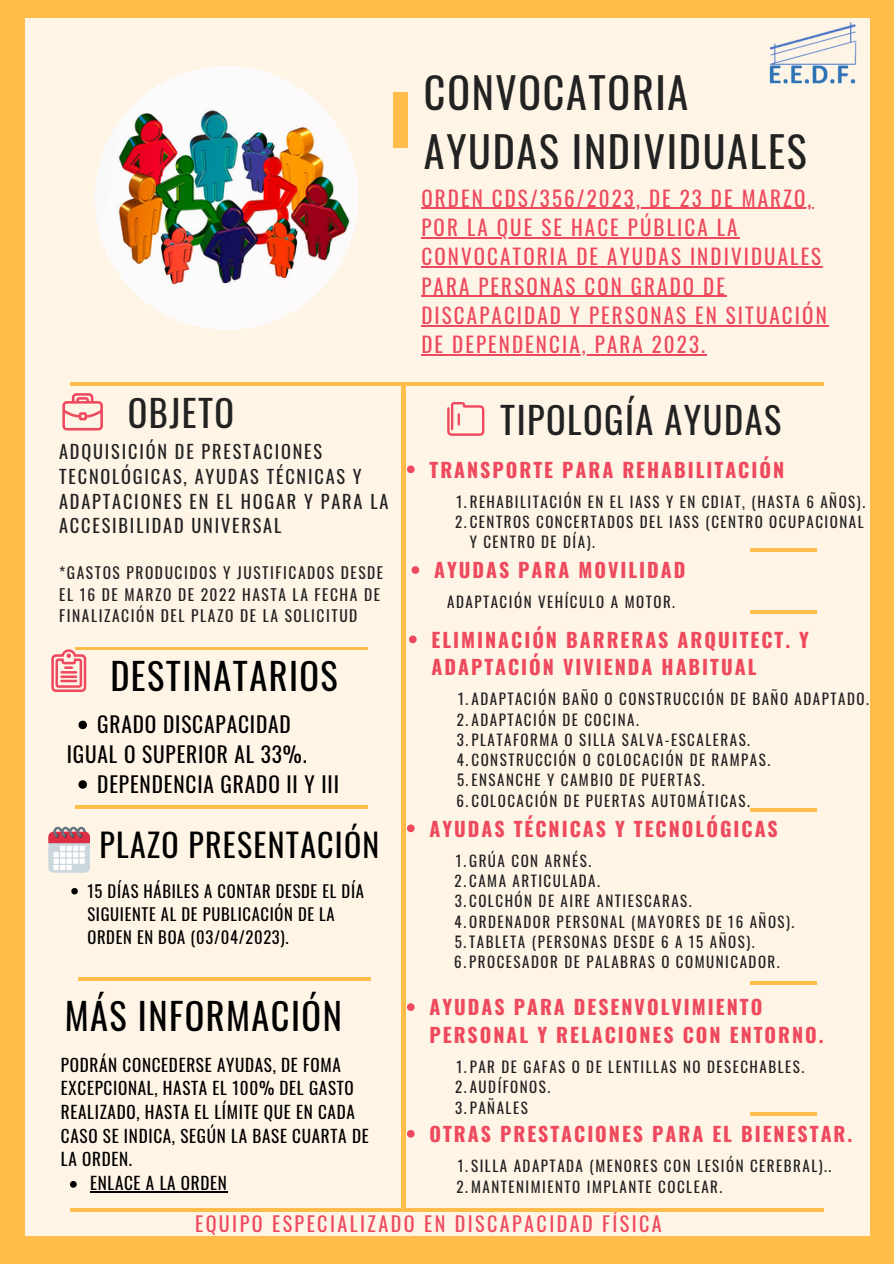
<style>
.page{position:relative;width:894px;height:1264px;background:#fff}
.page>*{position:absolute;margin:0;border:0;box-sizing:border-box;transform-origin:0 0}
.t1{font:42px/58.5px "Oswald";letter-spacing:.04em;color:#222}
.t2{font:36.3px "Oswald";letter-spacing:.04em;color:#000}
.t3{font:36.3px "Oswald";letter-spacing:.04em;color:#222}
.t4{font:31.8px "Oswald";letter-spacing:.04em;color:#000}
.t5{font:21.3px "Oswald";letter-spacing:.04em;color:#000}
.t6{font:21px/29.2px "Oswald";letter-spacing:.1em;color:#ee495d}
.t7{font:20.1px "Oswald";letter-spacing:.12em;color:#ee495d}
.t8{font:700 19.8px/27.5px "Oswald";letter-spacing:.1em;color:#ee495d}
.t9{font:18.3px/24.8px "Oswald";letter-spacing:.1em;color:#222}
.t10{font:17.1px/23.7px "Oswald";letter-spacing:.04em;color:#000}
.t11{font:16.65px/23px "Oswald";letter-spacing:.04em;color:#000}
.t12{font:15.45px/21.5px "Oswald";letter-spacing:.1em;color:#222}
.t13{font:15px/20.2px "Oswald";letter-spacing:.1em;color:#222}
</style>
<div class="page">
<div style="left:0;top:0;width:893px;height:1263px;background:#ffbd4a"></div>
<div style="left:25px;top:18px;width:844px;height:1217px;background:#fff5e7"></div>
<svg style="left:447px;top:402px;width:37px;height:34px"></svg>
<svg style="left:51px;top:649px;width:35px;height:43px"></svg>
<hr style="left:60px;top:675px;width:17px;height:3px;background:#ee495d">
<hr style="left:60px;top:679px;width:17px;height:3px;background:#ee495d">
<svg style="left:62px;top:393px;width:41px;height:37px"></svg>
<svg style="left:407px;top:465px;width:7px;height:8px"></svg>
<img style="left:95px;top:66px;width:263px;height:264px;border-radius:50%">
<div style="left:393px;top:92px;width:15px;height:55px;background:#ffbd4a"></div>
<hr style="left:70px;top:382px;width:753px;height:4px;background:#ffbd4a">
<hr style="left:70px;top:1208px;width:753px;height:3px;background:#ffbd4a">
<div style="left:401px;top:383px;width:5px;height:826px;background:#ffbd4a"></div>
<hr style="left:75px;top:805px;width:293px;height:3px;background:#ffbd4a">
<hr style="left:750px;top:548px;width:66px;height:4px;background:#ffbd4a">
<svg style="left:750px;top:981px;width:66px;height:3px"></svg>
<hr style="left:750px;top:808px;width:66px;height:4px;background:#ffbd4a">
<hr style="left:750px;top:610px;width:66px;height:3px;background:#ffbd4a">
<svg style="left:407px;top:1003px;width:7px;height:7px"></svg>
<svg style="left:750px;top:1112px;width:66px;height:3px"></svg>
<svg style="left:71px;top:888px;width:7px;height:6px"></svg>
<hr style="left:78px;top:977px;width:292px;height:3px;background:#ffbd4a">
<svg style="left:48px;top:826px;width:42px;height:46px;background:#d5b6bd"></svg>
<hr style="left:75px;top:647px;width:293px;height:3px;background:#ffbd4a">
<hr style="left:421px;top:208px;width:392px;height:1px;background:#ee495d">
<hr style="left:421px;top:237px;width:318px;height:1px;background:#ee495d">
<hr style="left:421px;top:266px;width:402px;height:1px;background:#ee495d">
<hr style="left:421px;top:296px;width:306px;height:1px;background:#ee495d">
<hr style="left:421px;top:325px;width:407px;height:1px;background:#ee495d">
<hr style="left:421px;top:354px;width:286px;height:1px;background:#ee495d">
<svg style="left:411px;top:566px;width:8px;height:8px"></svg>
<svg style="left:409px;top:635px;width:7px;height:8px"></svg>
<svg style="left:407px;top:824px;width:7px;height:8px"></svg>
<svg style="left:407px;top:1130px;width:7px;height:7px"></svg>
<svg style="left:78px;top:720px;width:9px;height:9px"></svg>
<svg style="left:78px;top:780px;width:9px;height:8px"></svg>
<svg style="left:70px;top:1181px;width:7px;height:6px"></svg>
<hr style="left:90px;top:1191px;width:137px;height:1px;background:#000">
<img style="left:769px;top:22px;width:88px;height:62px">
<h1 class="t1" style="left:424px;top:62px;width:384px">CONVOCATORIA<br>AYUDAS INDIVIDUALES</h1>
<h3 class="t6" style="left:421px;top:182px;width:406px">ORDEN CDS/356/2023, DE 23 DE MARZO,<br>POR LA QUE SE HACE PÚBLICA LA<br>CONVOCATORIA DE AYUDAS INDIVIDUALES<br>PARA PERSONAS CON GRADO DE<br>DISCAPACIDAD Y PERSONAS EN SITUACIÓN<br>DE DEPENDENCIA, PARA 2023.</h3>
<h2 class="t3" style="left:128px;top:385px;width:108px">OBJETO</h2>
<h2 class="t3" style="left:500px;top:392px;width:282px">TIPOLOGÍA AYUDAS</h2>
<p class="t9" style="left:59px;top:438px;width:331px">ADQUISICIÓN DE PRESTACIONES<br>TECNOLÓGICAS, AYUDAS TÉCNICAS Y<br>ADAPTACIONES EN EL HOGAR Y PARA LA<br>ACCESIBILIDAD UNIVERSAL</p>
<p class="t12" style="left:59px;top:561px;width:325px">*GASTOS PRODUCIDOS Y JUSTIFICADOS DESDE<br>EL 16 DE MARZO DE 2022 HASTA LA FECHA DE<br>FINALIZACIÓN DEL PLAZO DE LA SOLICITUD</p>
<h2 class="t2" style="left:110px;top:647px;width:229px">DESTINATARIOS</h2>
<h3 class="t5" style="left:97px;top:708px;width:195px">GRADO DISCAPACIDAD</h3>
<h3 class="t5" style="left:67px;top:737px;width:241px">IGUAL O SUPERIOR AL 33%.</h3>
<h3 class="t5" style="left:97px;top:767px;width:243px">DEPENDENCIA GRADO II Y III</h3>
<h3 class="t4" style="left:99px;top:820px;width:281px">PLAZO PRESENTACIÓN</h3>
<p class="t11" style="left:87px;top:879px;width:278px">15 DÍAS HÁBILES A CONTAR DESDE EL DÍA<br>SIGUIENTE AL DE PUBLICACIÓN DE LA<br>ORDEN EN BOA (03/04/2023).</p>
<h2 class="t2" style="left:65px;top:988px;width:279px">MÁS INFORMACIÓN</h2>
<p class="t10" style="left:61px;top:1052px;width:309px">PODRÁN CONCEDERSE AYUDAS, DE FOMA<br>EXCEPCIONAL, HASTA EL 100% DEL GASTO<br>REALIZADO, HASTA EL LÍMITE QUE EN CADA<br>CASO SE INDICA, SEGÚN LA BASE CUARTA DE<br>LA ORDEN.</p>
<p class="t10" style="left:90px;top:1170px;width:138px">ENLACE A LA ORDEN</p>
<h3 class="t8" style="left:429px;top:455px;width:356px">TRANSPORTE PARA REHABILITACIÓN</h3>
<p class="t13" style="left:456px;top:491px;width:410px">1.REHABILITACIÓN EN EL IASS Y EN CDIAT, (HASTA 6 AÑOS).</p>
<p class="t13" style="left:455px;top:511px;width:410px">2.CENTROS CONCERTADOS DEL IASS (CENTRO OCUPACIONAL</p>
<p class="t13" style="left:469px;top:531px;width:127px">Y CENTRO DE DÍA).</p>
<h3 class="t8" style="left:434px;top:555px;width:253px">AYUDAS PARA MOVILIDAD</h3>
<p class="t13" style="left:447px;top:591px;width:229px">ADAPTACIÓN VEHÍCULO A MOTOR.</p>
<h3 class="t8" style="left:431px;top:625px;width:379px">ELIMINACIÓN BARRERAS ARQUITECT. Y<br>ADAPTACIÓN VIVIENDA HABITUAL</h3>
<p class="t13" style="left:456px;top:688px;width:414px">1.ADAPTACIÓN BAÑO O CONSTRUCCIÓN DE BAÑO ADAPTADO.<br>2.ADAPTACIÓN DE COCINA.<br>3.PLATAFORMA O SILLA SALVA-ESCALERAS.<br>4.CONSTRUCCIÓN O COLOCACIÓN DE RAMPAS.<br>5.ENSANCHE Y CAMBIO DE PUERTAS.<br>6.COLOCACIÓN DE PUERTAS AUTOMÁTICAS.</p>
<h3 class="t8" style="left:429px;top:813px;width:350px">AYUDAS TÉCNICAS Y TECNOLÓGICAS</h3>
<p class="t13" style="left:454px;top:849px;width:341px">1.GRÚA CON ARNÉS.<br>2.CAMA ARTICULADA.<br>3.COLCHÓN DE AIRE ANTIESCARAS.<br>4.ORDENADOR PERSONAL (MAYORES DE 16 AÑOS).<br>5.TABLETA (PERSONAS DESDE 6 A 15 AÑOS).<br>6.PROCESADOR DE PALABRAS O COMUNICADOR.</p>
<h3 class="t8" style="left:429px;top:992px;width:395px">AYUDAS PARA DESENVOLVIMIENTO<br>PERSONAL Y RELACIONES CON ENTORNO.</h3>
<p class="t13" style="left:455px;top:1056px;width:350px">1.PAR DE GAFAS O DE LENTILLAS NO DESECHABLES.<br>2.AUDÍFONOS.<br>3.PAÑALES</p>
<h3 class="t8" style="left:429px;top:1119px;width:424px">OTRAS PRESTACIONES PARA EL BIENESTAR.</h3>
<p class="t13" style="left:456px;top:1155px;width:376px">1.SILLA ADAPTADA (MENORES CON LESIÓN CEREBRAL)..<br>2.MANTENIMIENTO IMPLANTE COCLEAR.</p>
<h3 class="t7" style="left:195px;top:1208px;width:468px">EQUIPO ESPECIALIZADO EN DISCAPACIDAD FÍSICA</h3>
</div>
